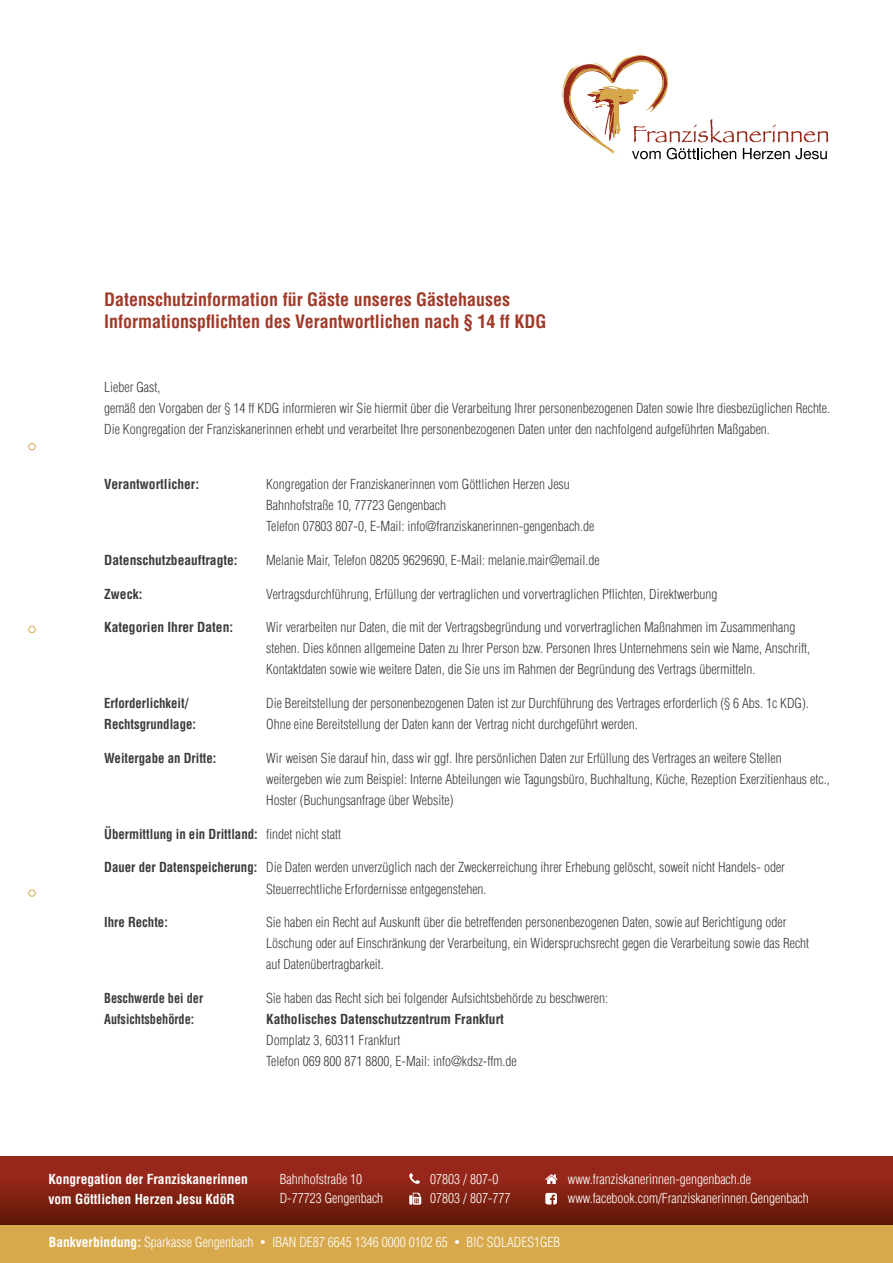
<style>
.page{position:relative;width:893px;height:1263px;background:#fff}
.page>*{position:absolute;margin:0;border:0;box-sizing:border-box;transform-origin:0 0}
.t1{font:700 condensed 18px/22.5px "Helvetica";color:#a03a29}
.t2{font:300 condensed 13.5px/21px "Helvetica";color:#3b3b3a}
.t3{font:300 condensed 13.5px/19.5px "Helvetica";color:#fff}
.t4{font:700 condensed 13.5px "Helvetica";color:#3b3b3a}
.t5{font:700 condensed 13.5px "Helvetica";color:#3b3b3a;scale:.95 1}
.t6{font:700 condensed 13.5px/19.5px "Helvetica";color:#fff}
.t7{font:700 condensed 13.5px "Helvetica";color:#3b3b3a;scale:.91 1}
.s1{font-weight:300}
.s2{font-weight:700}
</style>
<div class="page">
<div style="left:29px;top:443px;width:6px;height:7px;border:1px solid #d7a94c;border-radius:50%"></div>
<div style="left:29px;top:626px;width:6px;height:7px;border:1px solid #d7a94c;border-radius:50%"></div>
<svg style="left:29px;top:890px;width:6px;height:6px"></svg>
<svg style="left:562px;top:55px;width:266px;height:104px"></svg>
<svg style="left:0;top:1157px;width:893px;height:69px;background:#842313"></svg>
<div style="left:0;top:1226px;width:893px;height:37px;background:#d7a94c"></div>
<svg style="left:409px;top:1173px;width:11px;height:11px"></svg>
<svg style="left:409px;top:1193px;width:12px;height:12px"></svg>
<svg style="left:545px;top:1174px;width:12px;height:10px"></svg>
<svg style="left:545px;top:1193px;width:12px;height:11px"></svg>
<h1 class="t1" style="left:104px;top:288px;width:444px">Datenschutzinformation für Gäste unseres Gästehauses<br>Informationspflichten des Verantwortlichen nach § 14 ff KDG</h1>
<p class="t2" style="left:104px;top:377px;width:727px">Lieber Gast,<br>gemäß den Vorgaben der § 14 ff KDG informieren wir Sie hiermit über die Verarbeitung Ihrer personenbezogenen Daten sowie Ihre diesbezüglichen Rechte.<br>Die Kongregation der Franziskanerinnen erhebt und verarbeitet Ihre personenbezogenen Daten unter den nachfolgend aufgeführten Maßgaben.</p>
<p class="t4" style="left:104px;top:476px;width:97px">Verantwortlicher:</p>
<p class="t2" style="left:266px;top:474px;width:330px">Kongregation der Franziskanerinnen vom Göttlichen Herzen Jesu<br>Bahnhofstraße 10, 77723 Gengenbach<br>Telefon 07803 807-0, E-Mail: info@franziskanerinnen-gengenbach.de</p>
<p class="t4" style="left:104px;top:551px;width:135px">Datenschutzbeauftragte:</p>
<p class="t2" style="left:266px;top:549px;width:335px">Melanie Mair, Telefon 08205 9629690, E-Mail: melanie.mair@email.de</p>
<p class="t4" style="left:104px;top:585px;width:40px">Zweck:</p>
<p class="t2" style="left:266px;top:583px;width:453px">Vertragsdurchführung, Erfüllung der vertraglichen und vorvertraglichen Pflichten, Direktwerbung</p>
<p class="t4" style="left:104px;top:619px;width:131px">Kategorien Ihrer Daten:</p>
<p class="t2" style="left:266px;top:617px;width:545px">Wir verarbeiten nur Daten, die mit der Vertragsbegründung und vorvertraglichen Maßnahmen im Zusammenhang stehen. Dies können allgemeine Daten zu Ihrer Person bzw. Personen Ihres Unternehmens sein wie Name, Anschrift,<br>Kontaktdaten sowie wie weitere Daten, die Sie uns im Rahmen der Begründung des Vertrags übermitteln.</p>
<p class="t5" style="left:104px;top:695px;width:90px">Erforderlichkeit/</p>
<p class="t2" style="left:266px;top:693px;width:544px">Die Bereitstellung der personenbezogenen Daten ist zur Durchführung des Vertrages erforderlich (§ 6 Abs. 1c KDG).</p>
<p class="t5" style="left:104px;top:716px;width:98px">Rechtsgrundlage:</p>
<p class="t2" style="left:266px;top:714px;width:373px">Ohne eine Bereitstellung der Daten kann der Vertrag nicht durchgeführt werden.</p>
<p class="t5" style="left:104px;top:749px;width:120px">Weitergabe an Dritte:</p>
<p class="t2" style="left:266px;top:747px;width:565px">Wir weisen Sie darauf hin, dass wir ggf. Ihre persönlichen Daten zur Erfüllung des Vertrages an weitere Stellen weitergeben wie zum Beispiel: Interne Abteilungen wie Tagungsbüro, Buchhaltung, Küche, Rezeption Exerzitienhaus etc.,<br>Hoster (Buchungsanfrage über Website)</p>
<p class="t5" style="left:104px;top:825px;width:251px">Übermittlung in ein Drittland: <span class="s1">findet nicht statt</span></p>
<p class="t2" style="left:266px;top:857px;width:520px;text-indent:-162px"><span class="s2">Dauer der Datenspeicherung:</span> Die Daten werden unverzüglich nach der Zweckerreichung ihrer Erhebung gelöscht, soweit nicht Handels- oder<br>Steuerrechtliche Erfordernisse entgegenstehen.</p>
<p class="t5" style="left:104px;top:914px;width:69px">Ihre Rechte:</p>
<p class="t2" style="left:266px;top:912px;width:545px">Sie haben ein Recht auf Auskunft über die betreffenden personenbezogenen Daten, sowie auf Berichtigung oder<br>Löschung oder auf Einschränkung der Verarbeitung, ein Widerspruchsrecht gegen die Verarbeitung sowie das Recht auf Datenübertragbarkeit.</p>
<p class="t7" style="left:104px;top:990px;width:110px">Beschwerde bei der</p>
<p class="t2" style="left:266px;top:987px;width:343px">Sie haben das Recht sich bei folgender Aufsichtsbehörde zu beschweren:</p>
<p class="t7" style="left:104px;top:1011px;width:100px">Aufsichtsbehörde:</p>
<p class="t4" style="left:266px;top:1011px;width:239px">Katholisches Datenschutzzentrum Frankfurt</p>
<p class="t2" style="left:266px;top:1029px;width:252px">Domplatz 3, 60311 Frankfurt<br>Telefon 069 800 871 8800, E-Mail: info@kdsz-ffm.de</p>
<p class="t6" style="left:48px;top:1170px;width:201px">Kongregation der Franziskanerinnen vom Göttlichen Herzen Jesu KdöR</p>
<p class="t3" style="left:280px;top:1169px;width:105px">Bahnhofstraße 10<br>D-77723 Gengenbach</p>
<p class="t3" style="left:430px;top:1169px;width:82px">07803 / 807-0<br>07803 / 807-777</p>
<p class="t3" style="left:568px;top:1169px;width:242px">www.franziskanerinnen-gengenbach.de www.facebook.com/Franziskanerinnen.Gengenbach</p>
<p class="t3" style="left:49px;top:1232px;width:513px"><span class="s2">Bankverbindung:</span> Sparkasse Gengenbach • IBAN DE87 6645 1346 0000 0102 65 • BIC SOLADES1GEB</p>
</div>
